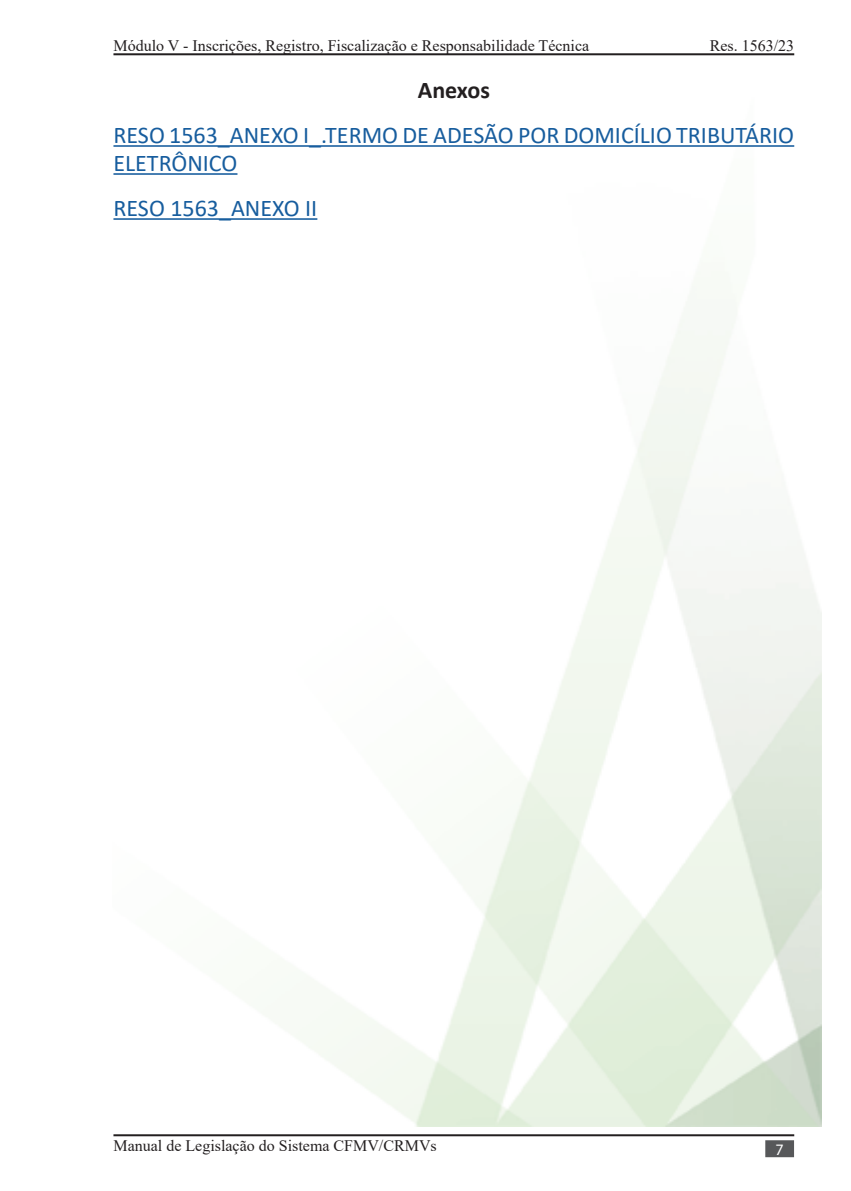
<style>
.page{position:relative;width:851px;height:1191px;background:#fff}
.page>*{position:absolute;margin:0;border:0;box-sizing:border-box;transform-origin:0 0}
.t1{font:24px/28px "Calibri";color:#175d9e}
.t2{font:700 24px "Calibri";color:#231f20}
.t3{font:16px "Times New Roman";color:#231f20}
.t4{font:16px "Myriad Pro";color:#fff}
</style>
<div class="page">
<hr style="left:113px;top:1134px;width:681px;height:2px;background:#231f20">
<div style="left:765px;top:1140px;width:28px;height:17px;background:#57585a;border:2px solid #57585a"></div>
<hr style="left:113px;top:53px;width:681px;height:2px;background:#231f20">
<hr style="left:113px;top:145px;width:681px;height:2px;background:#175d9e">
<hr style="left:113px;top:173px;width:124px;height:2px;background:#175d9e">
<hr style="left:113px;top:218px;width:204px;height:2px;background:#175d9e">
<p class="t3" style="left:113px;top:34px;width:477px">Módulo V - Inscrições, Registro, Fiscalização e Responsabilidade Técnica</p>
<p class="t3" style="left:709px;top:34px;width:86px">Res. 1563/23</p>
<h1 class="t2" style="left:418px;top:73px;width:74px">Anexos</h1>
<h1 class="t1" style="left:113px;top:121px;width:682px">RESO 1563_ANEXO I_.TERMO DE ADESÃO POR DOMICÍLIO TRIBUTÁRIO<br>ELETRÔNICO</h1>
<h1 class="t1" style="left:113px;top:194px;width:205px">RESO 1563_ANEXO II</h1>
<p class="t3" style="left:113px;top:1134px;width:325px">Manual de Legislação do Sistema CFMV/CRMVs</p>
<p class="t4" style="left:775px;top:1140px;width:10px">7</p>
</div>
